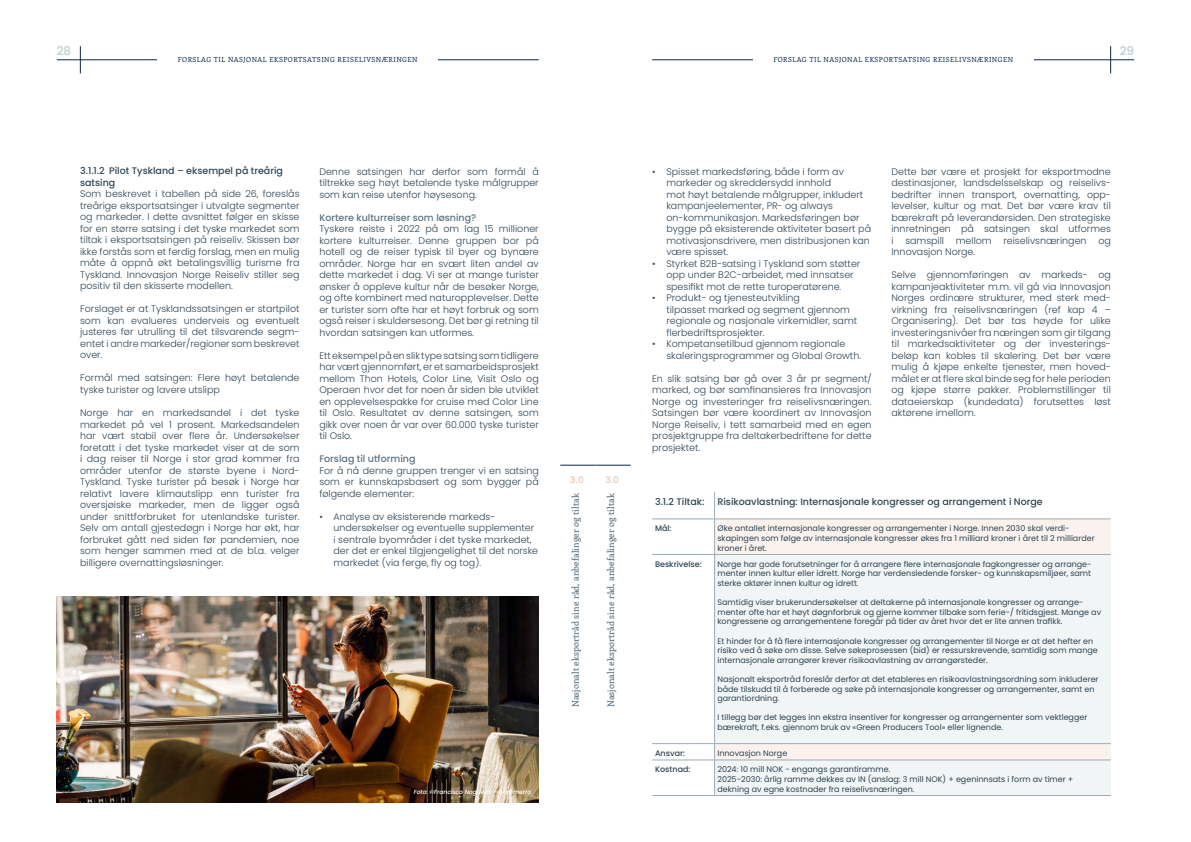
<style>
.page{position:relative;width:1191px;height:842px;background:#fff}
.page>*{position:absolute;margin:0;border:0;box-sizing:border-box;transform-origin:0 0}
.t1{font:500 12px "Poppins";color:#bfcdcd}
.t2{font:300 9.5px/11.5px "Poppins";color:#2e4555;text-align:justify}
.t3{font:500 9.5px/11.5px "Poppins";color:#2e4555}
.t4{font:500 9.5px "Poppins";color:#5b7282}
.t5{font:500 9px "Enriqueta";letter-spacing:.01em;color:#5b7282}
.t6{font:500 9px "Poppins";color:#edc3ad}
.t7{font:8px/9.6px "Poppins";color:#2e4555}
.t8{font:500 8px "Poppins";color:#2e4555}
.t9{font:7px "Enriqueta";letter-spacing:.07em;color:#0c2749}
.t10{font:italic 500 6px "Poppins";letter-spacing:-.01em;color:#fff}
</style>
<div class="page">
<hr style="left:57px;top:60px;width:482px;height:1px;background:#0c2749">
<hr style="left:560px;top:465px;width:35px;height:1px;background:#0c2749">
<hr style="left:595px;top:465px;width:35px;height:1px;background:#0c2749">
<hr style="left:652px;top:60px;width:482px;height:1px;background:#0c2749">
<svg style="left:80px;top:46px;width:1px;height:27px"></svg>
<svg style="left:1110px;top:46px;width:1px;height:27px"></svg>
<div style="left:157px;top:55px;width:281px;height:18px;background:#fff"></div>
<div style="left:753px;top:55px;width:280px;height:18px;background:#fff"></div>
<svg style="left:652px;top:518px;width:458px;height:242px"></svg>
<div style="left:715px;top:520px;width:395px;height:34px;background:#fbf2ed"></div>
<div style="left:715px;top:555px;width:395px;height:240px;background:#f2f5f5"></div>
<svg style="left:714px;top:492px;width:1px;height:27px"></svg>
<hr style="left:652px;top:519px;width:62px;height:1px;background:#9daab4">
<hr style="left:714px;top:519px;width:396px;height:1px;background:#9daab4">
<hr style="left:714px;top:519px;width:1px;height:35px;background:#9daab4">
<hr style="left:652px;top:554px;width:62px;height:1px;background:#9daab4">
<hr style="left:714px;top:554px;width:396px;height:1px;background:#9daab4">
<hr style="left:714px;top:555px;width:1px;height:188px;background:#9daab4">
<hr style="left:652px;top:743px;width:62px;height:1px;background:#9daab4">
<hr style="left:714px;top:743px;width:396px;height:1px;background:#9daab4">
<svg style="left:714px;top:744px;width:1px;height:16px"></svg>
<hr style="left:652px;top:760px;width:62px;height:1px;background:#9daab4">
<hr style="left:714px;top:760px;width:396px;height:1px;background:#9daab4">
<hr style="left:714px;top:760px;width:1px;height:35px;background:#9daab4">
<hr style="left:652px;top:795px;width:62px;height:1px;background:#9daab4">
<hr style="left:714px;top:795px;width:396px;height:1px;background:#9daab4">
<img style="left:57px;top:597px;width:482px;height:205px">
<p class="t1" style="left:57px;top:44px;width:16px">28</p>
<p class="t1" style="left:1119px;top:44px;width:16px">29</p>
<p class="t9" style="left:178px;top:55px;width:241px">FORSLAG TIL NASJONAL EKSPORTSATSING REISELIVSNÆRINGEN</p>
<p class="t9" style="left:773px;top:55px;width:241px">FORSLAG TIL NASJONAL EKSPORTSATSING REISELIVSNÆRINGEN</p>
<p class="t3" style="left:80px;top:165px;width:204px">3.1.1.2 Pilot Tyskland – eksempel på treårig satsing</p>
<p class="t2" style="left:80px;top:188px;width:221px">Som beskrevet i tabellen på side 26, foreslås treårige eksportsatsinger i utvalgte segmenter og markeder. I dette avsnittet følger en skisse for en større satsing i det tyske markedet som tiltak i eksportsatsingen på reiseliv. Skissen bør ikke forstås som et ferdig forslag, men en mulig måte å oppnå økt betalingsvillig turisme fra Tyskland. Innovasjon Norge Reiseliv stiller seg positiv til den skisserte modellen.</p>
<p class="t2" style="left:80px;top:303px;width:221px">Forslaget er at Tysklandssatsingen er startpilot som kan evalueres underveis og eventuelt justeres før utrulling til det tilsvarende segm&shy;entet i andre markeder/regioner som beskrevet over.</p>
<p class="t2" style="left:80px;top:372px;width:221px">Formål med satsingen: Flere høyt betalende tyske turister og lavere utslipp</p>
<p class="t2" style="left:80px;top:407px;width:221px">Norge har en markedsandel i det tyske markedet på vel 1 prosent. Markedsandelen har vært stabil over flere år. Undersøkelser foretatt i det tyske markedet viser at de som i dag reiser til Norge i stor grad kommer fra områder utenfor de største byene i Nord-Tyskland. Tyske turister på besøk i Norge har relativt lavere klimautslipp enn turister fra oversjøiske markeder, men de ligger også under snittforbruket for utenlandske turister.<br>Selv om antall gjestedøgn i Norge har økt, har forbruket gått ned siden før pandemien, noe som henger sammen med at de bl.a. velger billigere overnattingsløsninger.</p>
<p class="t2" style="left:319px;top:165px;width:221px">Denne satsingen har derfor som formål å tiltrekke seg høyt betalende tyske målgrupper som kan reise utenfor høysesong.</p>
<p class="t4" style="left:319px;top:212px;width:158px">Kortere kulturreiser som løsning?</p>
<p class="t2" style="left:319px;top:223px;width:221px">Tyskere reiste i 2022 på om lag 15 millioner kortere kulturreiser. Denne gruppen bor på hotell og de reiser typisk til byer og bynære områder. Norge har en svært liten andel av dette markedet i dag. Vi ser at mange turister ønsker å oppleve kultur når de besøker Norge, og ofte kombinert med naturopplevelser. Dette er turister som ofte har et høyt forbruk og som også reiser i skuldersesong. Det bør gi retning til hvordan satsingen kan utformes.</p>
<p class="t2" style="left:319px;top:350px;width:221px">Ett eksempel på en slik type satsing som tidligere har vært gjennomført, er et samarbeidsprosjekt mellom Thon Hotels, Color Line, Visit Oslo og Operaen hvor det for noen år siden ble utviklet en opplevelsespakke for cruise med Color Line til Oslo. Resultatet av denne satsingen, som gikk over noen år var over 60.000 tyske turister til Oslo.</p>
<p class="t4" style="left:319px;top:453px;width:98px">Forslag til utforming</p>
<p class="t2" style="left:319px;top:465px;width:221px">For å nå denne gruppen trenger vi en satsing som er kunnskapsbasert og som bygger på følgende elementer:</p>
<p class="t2" style="left:333px;top:511px;width:206px;text-align:left;text-indent:-14px">• Analyse av eksisterende markeds&shy;undersøkelser og eventuelle supplementer i sentrale byområder i det tyske markedet, der det er enkel tilgjengelighet til det norske markedet (via ferge, fly og tog).</p>
<p class="t6" style="left:570px;top:475px;width:15px">3.0</p>
<p class="t6" style="left:605px;top:475px;width:15px">3.0</p>
<p class="t5" style="left:569px;top:707px;width:215px;rotate:-90deg">Nasjonalt eksportråd sine råd, anbefalinger og tiltak</p>
<p class="t5" style="left:605px;top:707px;width:215px;rotate:-90deg">Nasjonalt eksportråd sine råd, anbefalinger og tiltak</p>
<p class="t10" style="left:414px;top:789px;width:119px">Foto: ©Francisco Nogueira – Sommerro</p>
<p class="t2" style="left:666px;top:166px;width:206px;text-align:left;text-indent:-14px">• Spisset markedsføring, både i form av markeder og skreddersydd innhold<br>mot høyt betalende målgrupper, inkludert kampanjeelementer, PR- og always on-kommunikasjon. Markedsføringen bør bygge på eksisterende aktiviteter basert på motivasjonsdrivere, men distribusjonen kan være spisset.</p>
<p class="t2" style="left:666px;top:258px;width:195px;text-align:left;text-indent:-14px">• Styrket B2B-satsing i Tyskland som støtter opp under B2C-arbeidet, med innsatser spesifikt mot de rette turoperatørene.</p>
<p class="t2" style="left:666px;top:292px;width:192px;text-align:left;text-indent:-14px">• Produkt- og tjenesteutvikling<br>tilpasset marked og segment gjennom regionale og nasjonale virkemidler, samt flerbedriftsprosjekter.</p>
<p class="t2" style="left:666px;top:338px;width:196px;text-indent:-14px">• Kompetansetilbud gjennom regionale skaleringsprogrammer og Global Growth.</p>
<p class="t2" style="left:652px;top:373px;width:221px">En slik satsing bør gå over 3 år pr segment/ marked, og bør samfinansieres fra Innovasjon Norge og investeringer fra reiselivsnæringen.<br>Satsingen bør være koordinert av Innovasjon Norge Reiseliv, i tett samarbeid med en egen prosjektgruppe fra deltakerbedriftene for dette prosjektet.</p>
<p class="t2" style="left:891px;top:166px;width:221px">Dette bør være et prosjekt for eksportmodne destinasjoner, landsdelsselskap og reiselivs&shy;bedrifter innen transport, overnatting, opp&shy;levelser, kultur og mat. Det bør være krav til bærekraft på leverandørsiden. Den strategiske innretningen på satsingen skal utformes i samspill mellom reiselivsnæringen og Innovasjon Norge.</p>
<p class="t2" style="left:891px;top:269px;width:221px">Selve gjennomføringen av markeds- og kampanjeaktiviteter m.m. vil gå via Innovasjon Norges ordinære strukturer, med sterk med&shy;virkning fra reiselivsnæringen (ref kap 4 – Organisering). Det bør tas høyde for ulike investeringsnivåer fra næringen som gir tilgang til markedsaktiviteter og der investerings&shy;beløp kan kobles til skalering. Det bør være mulig å kjøpe enkelte tjenester, men hoved&shy;målet er at flere skal binde seg for hele perioden og kjøpe større pakker. Problemstillinger til dataeierskap (kundedata) forutsettes løst aktørene imellom.</p>
<p class="t3" style="left:655px;top:495px;width:51px">3.1.2 Tiltak:</p>
<p class="t3" style="left:717px;top:495px;width:327px">Risikoavlastning: Internasjonale kongresser og arrangement i Norge</p>
<p class="t8" style="left:655px;top:524px;width:18px">Mål:</p>
<p class="t7" style="left:717px;top:524px;width:379px">Øke antallet internasjonale kongresser og arrangementer i Norge. Innen 2030 skal verdi&shy;skapingen som følge av internasjonale kongresser økes fra 1 milliard kroner i året til 2 milliarder kroner i året.</p>
<p class="t8" style="left:655px;top:559px;width:48px">Beskrivelse:</p>
<p class="t7" style="left:717px;top:559px;width:376px;text-align:justify">Norge har gode forutsetninger for å arrangere flere internasjonale fagkongresser og arrange&shy;menter innen kultur eller idrett. Norge har verdensledende forsker- og kunnskapsmiljøer, samt sterke aktører innen kultur og idrett.</p>
<p class="t7" style="left:717px;top:598px;width:385px">Samtidig viser brukerundersøkelser at deltakerne på internasjonale kongresser og arrange&shy;menter ofte har et høyt døgnforbruk og gjerne kommer tilbake som ferie-/ fritidsgjest. Mange av kongressene og arrangementene foregår på tider av året hvor det er lite annen trafikk.</p>
<p class="t7" style="left:717px;top:636px;width:382px">Et hinder for å få flere internasjonale kongresser og arrangementer til Norge er at det hefter en risiko ved å søke om disse. Selve søkeprosessen (bid) er ressurskrevende, samtidig som mange internasjonale arrangører krever risikoavlastning av arrangørsteder.</p>
<p class="t7" style="left:717px;top:674px;width:383px">Nasjonalt eksportråd foreslår derfor at det etableres en risikoavlastningsordning som inkluderer både tilskudd til å forberede og søke på internasjonale kongresser og arrangementer, samt en garantiordning.</p>
<p class="t7" style="left:717px;top:713px;width:371px">I tillegg bør det legges inn ekstra insentiver for kongresser og arrangementer som vektlegger bærekraft, f.eks. gjennom bruk av «Green Producers Tool» eller lignende.</p>
<p class="t8" style="left:655px;top:748px;width:32px">Ansvar:</p>
<p class="t7" style="left:717px;top:748px;width:71px">Innovasjon Norge</p>
<p class="t8" style="left:655px;top:765px;width:37px">Kostnad:</p>
<p class="t7" style="left:717px;top:765px;width:357px">2024: 10 mill NOK - engangs garantiramme.<br>2025-2030: årlig ramme dekkes av IN (anslag: 3 mill NOK) + egeninnsats i form av timer + dekning av egne kostnader fra reiselivsnæringen.</p>
</div>
